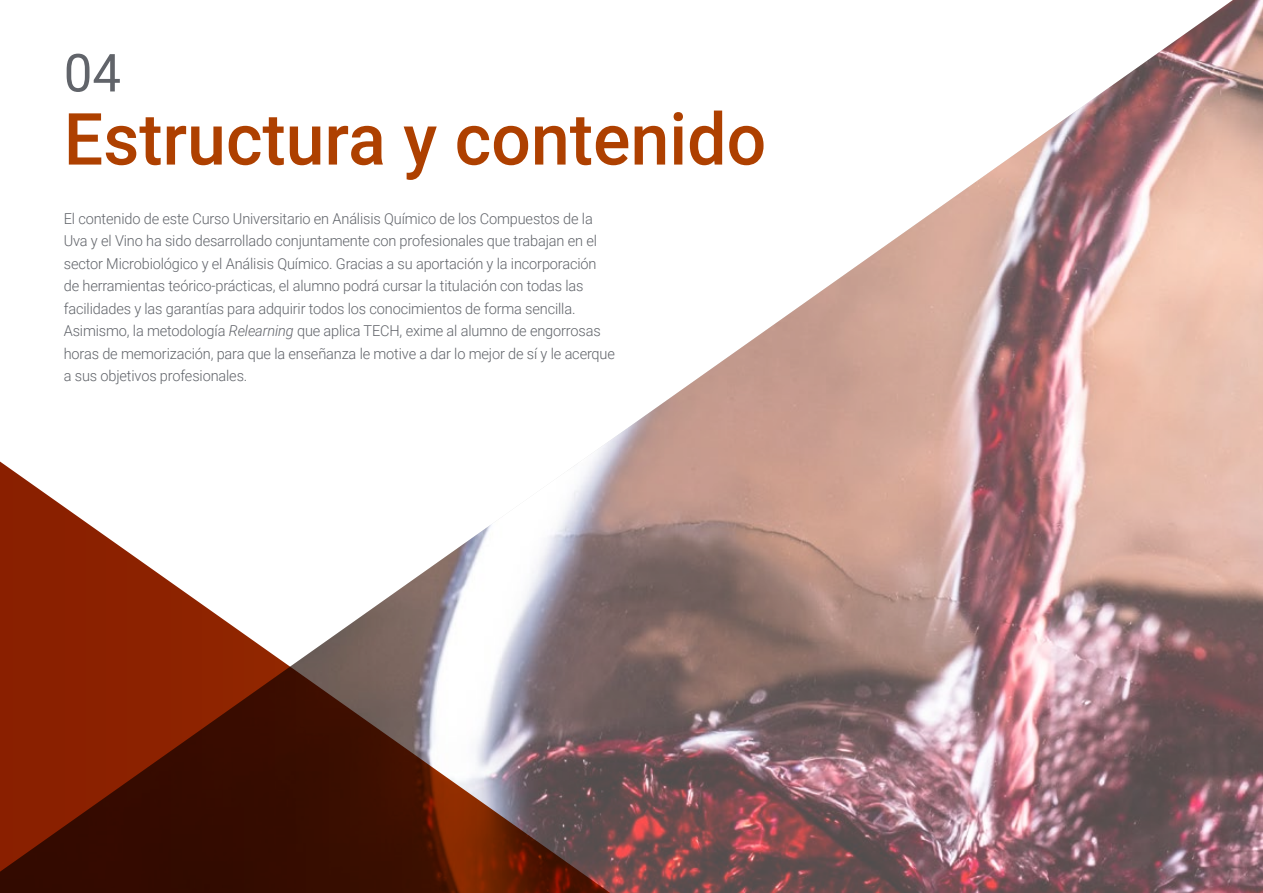
<style>
.page{position:relative;width:1263px;height:893px;background:#fff}
.page>*{position:absolute;margin:0;border:0;box-sizing:border-box;transform-origin:0 0}
.t1{font:500 72px "Roboto";color:#ae4000}
.t2{font:52.5px "Roboto";color:#61646a}
.t3{font:300 15px/22.5px "Roboto";letter-spacing:-.01em;color:#61646a}
.s1{font-style:italic}
</style>
<div class="page">
<img style="left:603px;top:0;width:660px;height:893px">
<svg style="left:0;top:446px;width:640px;height:447px"></svg>
<h2 class="t2" style="left:64px;top:36px;width:59px">04</h2>
<h1 class="t1" style="left:64px;top:89px;width:704px">Estructura y contenido</h1>
<p class="t3" style="left:64px;top:207px;width:553px">El contenido de este Curso Universitario en Análisis Químico de los Compuestos de la Uva y el Vino ha sido desarrollado conjuntamente con profesionales que trabajan en el sector Microbiológico y el Análisis Químico. Gracias a su aportación y la incorporación de herramientas teórico-prácticas, el alumno podrá cursar la titulación con todas las facilidades y las garantías para adquirir todos los conocimientos de forma sencilla.<br>Asimismo, la metodología <span class="s1">Relearning</span> que aplica TECH, exime al alumno de engorrosas horas de memorización, para que la enseñanza le motive a dar lo mejor de sí y le acerque a sus objetivos profesionales.</p>
</div>
